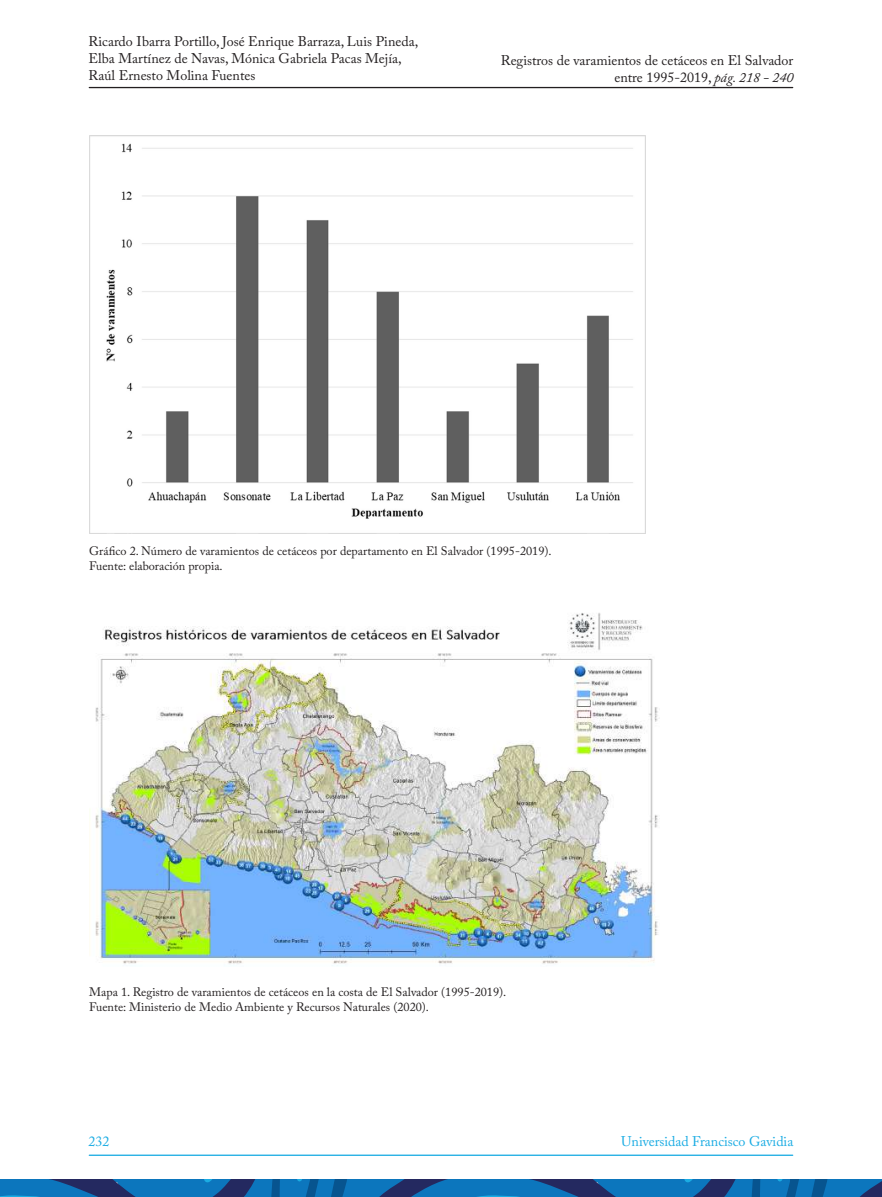
<style>
.page{position:relative;width:882px;height:1197px;background:#fff}
.page>*{position:absolute;margin:0;border:0;box-sizing:border-box;transform-origin:0 0}
.t1{font:14px/16.8px "Adobe Caslon Pro";color:#231f20}
.t2{font:14px "Adobe Caslon Pro";color:#1bace3}
.t3{font:12.25px/14.7px "Adobe Caslon Pro";color:#231f20}
.s1{font-style:italic}
</style>
<div class="page">
<svg style="left:0;top:1180px;width:882px;height:17px"></svg>
<hr style="left:89px;top:1155px;width:704px;height:1px;background:#1bace3">
<hr style="left:89px;top:87px;width:704px;height:1px;background:#231f20">
<img style="left:89px;top:135px;width:557px;height:399px">
<img style="left:89px;top:613px;width:569px;height:353px">
<p class="t1" style="left:89px;top:33px;width:331px">Ricardo Ibarra Portillo, José Enrique Barraza, Luis Pineda,<br>Elba Martínez de Navas, Mónica Gabriela Pacas Mejía,<br>Raúl Ernesto Molina Fuentes</p>
<p class="t1" style="left:501px;top:52px;width:294px;text-align:right">Registros de varamientos de cetáceos en El Salvador entre 1995-2019, <span class="s1">pág. 218 - 240</span></p>
<p class="t3" style="left:89px;top:544px;width:464px">Gráfico 2 . Número de varamientos de cetáceos por departamento en El Salvador (1995-2019).<br>Fuente: elaboración propia.</p>
<p class="t3" style="left:89px;top:985px;width:419px">Mapa 1. Registro de varamientos de cetáceos en la costa de El Salvador (1995-2019).<br>Fuente: Ministerio de Medio Ambiente y Recursos Naturales (2020).</p>
<p class="t2" style="left:89px;top:1133px;width:20px">232</p>
<p class="t2" style="left:621px;top:1133px;width:174px">Universidad Francisco Gavidia</p>
</div>
